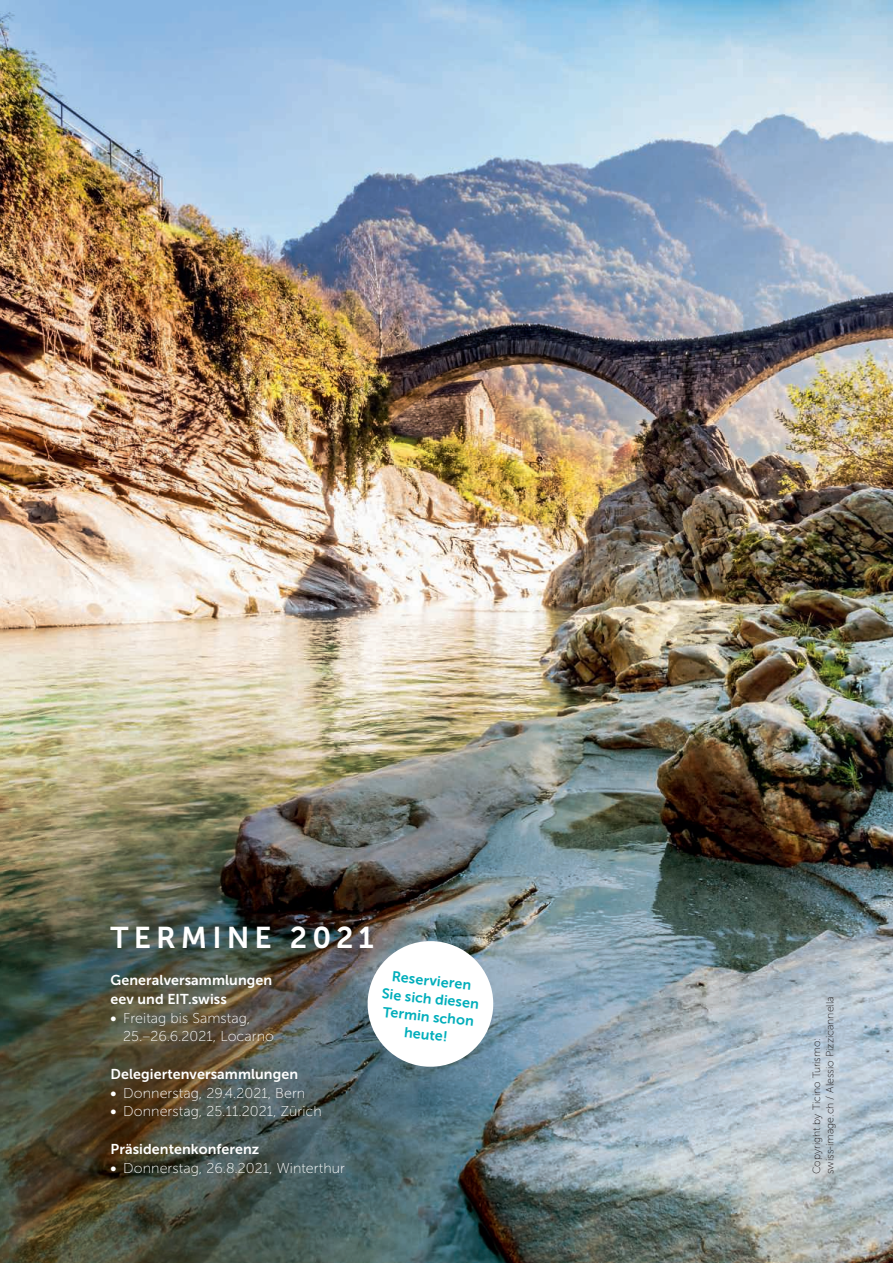
<style>
.page{position:relative;width:893px;height:1263px;background:#fff}
.page>*{position:absolute;margin:0;border:0;box-sizing:border-box;transform-origin:0 0}
.t1{font:30px "Museo Sans 700";letter-spacing:.17em;color:#fff}
.t2{font:14.25px/18.8px "Museo Sans 100";letter-spacing:.005em;color:#fff}
.t3{font:14.25px/18.8px "Museo Sans 700";letter-spacing:.005em;color:#fff}
.t4{font:14.25px/18px "Museo Sans 700";color:#00aebb;text-align:center}
.t5{font:10.5px/13.5px "Museo Sans 100";color:#231f20}
.s1{font-family:"Museo Sans 700"}
</style>
<div class="page">
<img style="left:0;top:0;width:893px;height:1263px">
<img style="left:0;top:823px;width:517px;height:440px">
<svg style="left:364px;top:938px;width:133px;height:132px"></svg>
<h1 class="t1" style="left:111px;top:920px;width:265px">TERMINE 2021</h1>
<p class="t3" style="left:111px;top:971px;width:163px">Generalversammlungen eev und EIT.swiss</p>
<p class="t2" style="left:123px;top:1008px;width:152px;text-indent:-13px"><span class="s1">•</span> Freitag bis Samstag,<br>25.–26.6.2021, Locarno</p>
<p class="t3" style="left:111px;top:1064px;width:189px">Delegiertenversammlungen</p>
<p class="t2" style="left:111px;top:1083px;width:196px"><span class="s1">•</span> Donnerstag, 29.4.2021, Bern</p>
<p class="t2" style="left:111px;top:1102px;width:213px"><span class="s1">•</span> Donnerstag, 25.11.2021, Zürich</p>
<p class="t3" style="left:111px;top:1140px;width:150px">Präsidentenkonferenz</p>
<p class="t2" style="left:111px;top:1158px;width:236px"><span class="s1">•</span> Donnerstag, 26.8.2021, Winterthur</p>
<p class="t4" style="left:385px;top:967px;width:99px;rotate:6deg">Reservieren<br>Sie sich diesen<br>Termin schon heute!</p>
<p class="t5" style="left:810px;top:1174px;width:179px;rotate:-90deg">Copyright by Ticino Turismo: swiss-image.ch / Alessio Pizzicannella</p>
</div>
